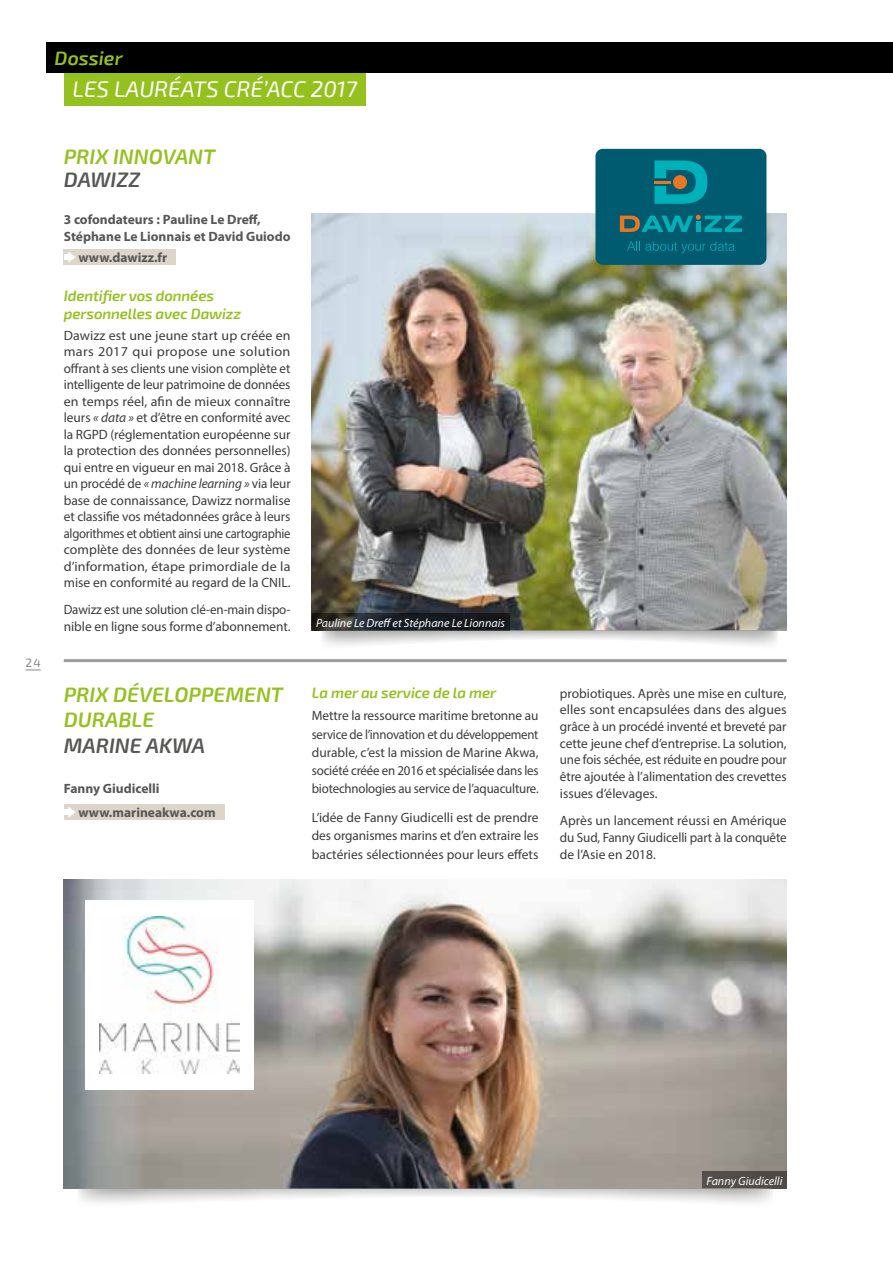
<style>
.page{position:relative;width:893px;height:1263px;background:#fff}
.page>*{position:absolute;margin:0;border:0;box-sizing:border-box;transform-origin:0 0}
.t1{font:italic 22.5px "Exo 2";color:#fff}
.t2{font:italic 600 21px/25.2px "Exo 2";color:#95c11f}
.t3{font:italic 600 21px "Exo 2";color:#575756}
.t4{font:italic 600 19.5px "Exo 2";color:#95c11f}
.t5{font:italic 600 15px/18px "Exo 2";letter-spacing:-.01em;color:#95c11f}
.t6{font:13.5px/16.5px "Myriad Pro";letter-spacing:-.005em;color:#3c3c3b;text-align:justify}
.t7{font:700 13.5px/16.5px "Myriad Pro";color:#575756}
.t8{font:italic 12px "Myriad Pro";color:#fff}
.t9{font:12px "Exo 2";color:#878787}
.s1{font-style:italic}
</style>
<div class="page">
<div style="left:46px;top:43px;width:847px;height:30px;background:#000"></div>
<div style="left:64px;top:73px;width:302px;height:33px;background:#95c11f"></div>
<div style="left:64px;top:249px;width:112px;height:16px;background:#ddd5ca"></div>
<svg style="left:64px;top:252px;width:12px;height:11px"></svg>
<div style="left:64px;top:804px;width:160px;height:16px;background:#ddd5ca"></div>
<svg style="left:64px;top:807px;width:12px;height:11px"></svg>
<img style="left:312px;top:214px;width:475px;height:417px">
<img style="left:64px;top:879px;width:723px;height:310px">
<div style="left:595px;top:149px;width:171px;height:116px;background:#015b70;border-radius:7px"></div>
<svg style="left:654px;top:160px;width:53px;height:44px"></svg>
<svg style="left:620px;top:215px;width:122px;height:17px"></svg>
<svg style="left:627px;top:241px;width:108px;height:12px"></svg>
<svg style="left:322px;top:631px;width:456px;height:15px"></svg>
<hr style="left:64px;top:659px;width:723px;height:3px;background:#9d9d9c">
<div style="left:85px;top:900px;width:169px;height:190px;background:#fff"></div>
<img style="left:99px;top:916px;width:141px;height:158px">
<svg style="left:312px;top:613px;width:197px;height:18px;fill:#171c21"></svg>
<div style="left:702px;top:1171px;width:85px;height:18px;background:#514c48"></div>
<svg style="left:78px;top:1189px;width:694px;height:14px"></svg>
<svg style="left:26px;top:670px;width:15px;height:1px"></svg>
<h3 class="t4" style="left:55px;top:46px;width:70px">Dossier</h3>
<h1 class="t1" style="left:73px;top:76px;width:286px">LES LAURÉATS CRÉ’ACC 2017</h1>
<p class="t9" style="left:26px;top:656px;width:17px">24</p>
<h2 class="t2" style="left:64px;top:145px;width:153px">PRIX INNOVANT</h2>
<h2 class="t3" style="left:64px;top:167px;width:78px">DAWIZZ</h2>
<p class="t7" style="left:64px;top:211px;width:228px">3 cofondateurs : Pauline Le Dreff,<br>Stéphane Le Lionnais et David Guiodo</p>
<p class="t7" style="left:78px;top:248px;width:90px">www.dawizz.fr</p>
<p class="t5" style="left:64px;top:287px;width:179px">Identifier vos données personnelles avec Dawizz</p>
<p class="t6" style="left:64px;top:327px;width:228px">Dawizz est une jeune start up créée en mars 2017 qui propose une solution offrant à ses clients une vision complète et intelligente de leur patrimoine de données en temps réel, afin de mieux connaître leurs <span class="s1">« data »</span> et d’être en conformité avec la RGPD (réglementation européenne sur la protection des données personnelles) qui entre en vigueur en mai 2018. Grâce à un procédé de <span class="s1">« machine learning »</span> via leur base de connaissance, Dawizz normalise et classifie vos métadonnées grâce à leurs algorithmes et obtient ainsi une cartographie complète des données de leur système d’information, étape primordiale de la mise en conformité au regard de la CNIL.</p>
<p class="t6" style="left:64px;top:601px;width:228px">Dawizz est une solution clé-en-main dispo&shy;nible en ligne sous forme d’abonnement.</p>
<h2 class="t2" style="left:64px;top:683px;width:221px">PRIX DÉVELOPPEMENT<br>DURABLE</h2>
<h2 class="t3" style="left:64px;top:733px;width:143px">MARINE AKWA</h2>
<p class="t7" style="left:78px;top:776px;width:139px;line-height:23.4px;text-indent:-15px">Fanny Giudicelli www.marineakwa.com</p>
<p class="t8" style="left:316px;top:615px;width:190px">Pauline Le Dreff et Stéphane Le Lionnais</p>
<p class="t5" style="left:312px;top:684px;width:186px">La mer au service de la mer</p>
<p class="t6" style="left:312px;top:707px;width:228px;line-height:18.1px">Mettre la ressource maritime bretonne au service de l’innovation et du développement durable, c’est la mission de Marine Akwa, société créée en 2016 et spécialisée dans les biotechnologies au service de l’aquaculture.</p>
<p class="t6" style="left:312px;top:808px;width:228px;line-height:18.1px">L’idée de Fanny Giudicelli est de prendre des organismes marins et d’en extraire les bactéries sélectionnées pour leurs effets</p>
<p class="t6" style="left:560px;top:684px;width:228px">probiotiques. Après une mise en culture, elles sont encapsulées dans des algues grâce à un procédé inventé et breveté par cette jeune chef d’entreprise. La solution, une fois séchée, est réduite en poudre pour être ajoutée à l’alimentation des crevettes issues d’élevages.</p>
<p class="t6" style="left:560px;top:812px;width:228px">Après un lancement réussi en Amérique du Sud, Fanny Giudicelli part à la conquête de l’Asie en 2018.</p>
<p class="t8" style="left:707px;top:1173px;width:77px">Fanny Giudicelli</p>
</div>
